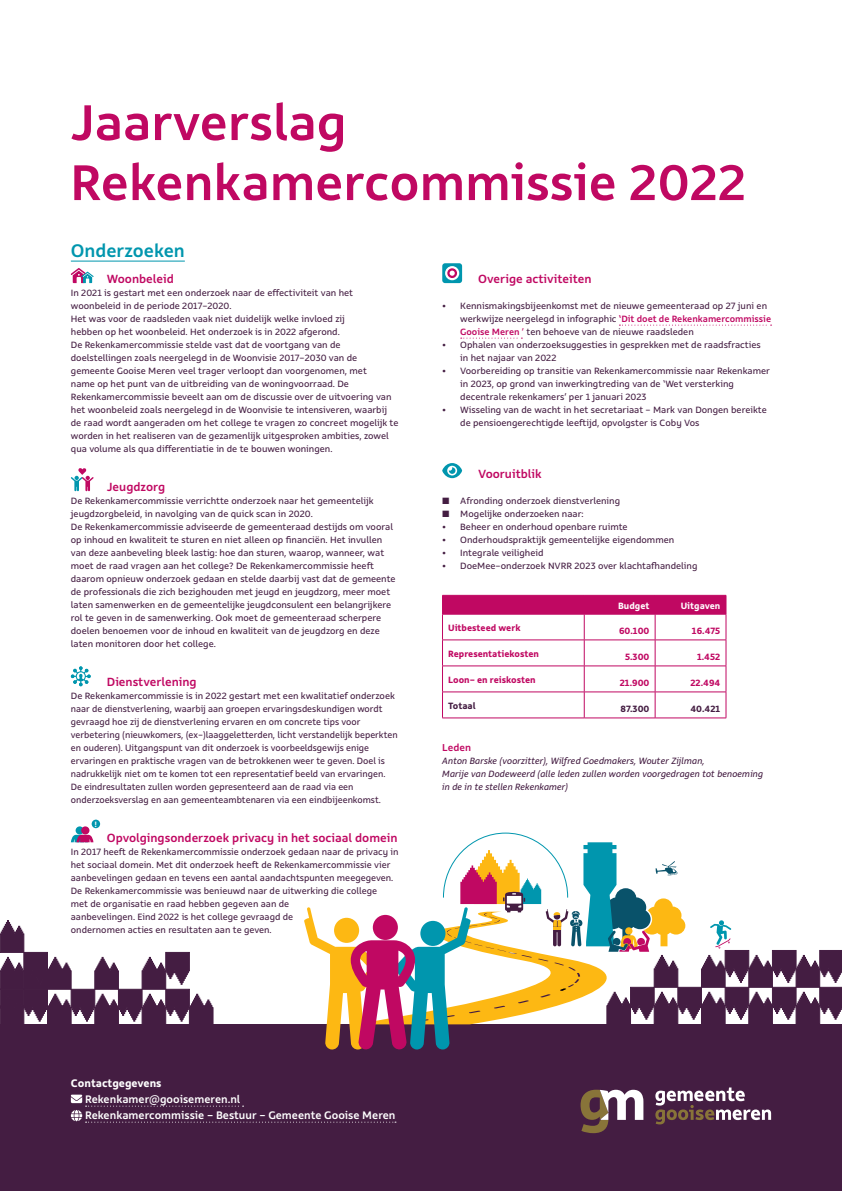
<style>
.page{position:relative;width:842px;height:1191px;background:#fff}
.page>*{position:absolute;margin:0;border:0;box-sizing:border-box;transform-origin:0 0}
.kop{font:500 55px/60px "Rehn";color:#c00862}
.Kop_H2{font:500 20px "Rehn";color:#0096ae}
.kop_h3{font:500 13px "Rehn";color:#c00862}
.broodtext{font:500 12px "Rehn";color:#fff}
.broodtext-2{font:700 12px "Rehn";color:#fff}
.kop_h3-2{font:500 11px "Rehn";color:#c00862}
.broodtext-3{font:10px/13px "Rehn";color:#441d42}
.broodtext-4{font:italic 10px/13px "Rehn";color:#441d42}
.Table{font:700 10px "Rehn";color:#c00862}
.Table-2{font:700 10px "Rehn";color:#441d42}
.Table_header{font:700 10px "Rehn";color:#fff}
.t1{font:700 8.5px "Rehn";color:#fff}
.s1{font-weight:500;color:#c00862}
.s2{color:#c00862}
.s3{font-weight:700}
</style>
<div class="page">
<hr style="left:71px;top:261px;width:114px;height:1px;background:#0096ae">
<svg style="left:71px;top:268px;width:23px;height:15px"></svg>
<svg style="left:71px;top:468px;width:23px;height:23px"></svg>
<svg style="left:71px;top:666px;width:20px;height:20px"></svg>
<div style="left:76px;top:826px;width:8px;height:8px;background:#0096ae;border-radius:50%"></div>
<svg style="left:71px;top:834px;width:22px;height:8px"></svg>
<div style="left:81px;top:826px;width:8px;height:8px;background:#c00862;border-radius:50%"></div>
<div style="left:92px;top:819px;width:8px;height:9px;background:#0096ae;border-radius:50%"></div>
<svg style="left:619px;top:324px;width:153px;height:1px"></svg>
<svg style="left:461px;top:337px;width:61px;height:1px"></svg>
<div style="left:442px;top:263px;width:20px;height:20px;background:#0096ae;border-radius:3px"></div>
<svg style="left:445px;top:266px;width:14px;height:14px"></svg>
<svg style="left:447px;top:268px;width:10px;height:10px"></svg>
<svg style="left:450px;top:270px;width:5px;height:6px"></svg>
<svg style="left:442px;top:463px;width:20px;height:15px"></svg>
<hr style="left:442px;top:717px;width:142px;height:1px;background:#c00862">
<hr style="left:584px;top:717px;width:71px;height:1px;background:#c00862">
<hr style="left:655px;top:717px;width:71px;height:1px;background:#c00862">
<svg style="left:442px;top:595px;width:285px;height:122px"></svg>
<hr style="left:442px;top:691px;width:142px;height:1px;background:#c00862">
<hr style="left:584px;top:691px;width:71px;height:1px;background:#c00862">
<hr style="left:655px;top:691px;width:71px;height:1px;background:#c00862">
<div style="left:0;top:1024px;width:842px;height:167px;background:#441d42"></div>
<svg style="left:71px;top:1094px;width:325px;height:28px"></svg>
<svg style="left:655px;top:1087px;width:116px;height:37px"></svg>
<svg style="left:580px;top:1089px;width:63px;height:44px"></svg>
<svg style="left:0;top:920px;width:213px;height:104px"></svg>
<svg style="left:304px;top:832px;width:538px;height:218px"></svg>
<h1 class="kop" style="left:70px;top:91px;width:678px">Jaarverslag<br>Rekenkamercommissie 2022</h1>
<h2 class="Kop_H2" style="left:71px;top:237px;width:115px">Onderzoeken</h2>
<h3 class="kop_h3" style="left:107px;top:270px;width:68px">Woonbeleid</h3>
<p class="broodtext-3" style="left:71px;top:286px;width:284px">In 2021 is gestart met een onderzoek naar de effectiviteit van het woonbeleid in de periode 2017-2020.</p>
<p class="broodtext-3" style="left:71px;top:312px;width:276px">Het was voor de raadsleden vaak niet duidelijk welke invloed zij</p>
<p class="broodtext-3" style="left:71px;top:325px;width:270px">hebben op het woonbeleid. Het onderzoek is in 2022 afgerond.</p>
<p class="broodtext-3" style="left:71px;top:338px;width:329px">De Rekenkamercommissie stelde vast dat de voortgang van de doelstellingen zoals neergelegd in de Woonvisie 2017-2030 van de gemeente Gooise Meren veel trager verloopt dan voorgenomen, met<br>name op het punt van de uitbreiding van de woningvoorraad. De Rekenkamercommissie beveelt aan om de discussie over de uitvoering van het woonbeleid zoals neergelegd in de Woonvisie te intensiveren, waarbij de raad wordt aangeraden om het college te vragen zo concreet mogelijk te worden in het realiseren van de gezamenlijk uitgesproken ambities, zowel qua volume als qua differentiatie in de te bouwen woningen.</p>
<h3 class="kop_h3" style="left:107px;top:478px;width:60px">Jeugdzorg</h3>
<p class="broodtext-3" style="left:71px;top:494px;width:304px">De Rekenkamercommissie verrichtte onderzoek naar het gemeentelijk jeugdzorgbeleid, in navolging van de quick scan in 2020.</p>
<p class="broodtext-3" style="left:71px;top:520px;width:326px">De Rekenkamercommissie adviseerde de gemeenteraad destijds om vooral op inhoud en kwaliteit te sturen en niet alleen op financiën. Het invullen van deze aanbeveling bleek lastig: hoe dan sturen, waarop, wanneer, wat moet de raad vragen aan het college? De Rekenkamercommissie heeft daarom opnieuw onderzoek gedaan en stelde daarbij vast dat de gemeente de professionals die zich bezighouden met jeugd en jeugdzorg, meer moet laten samenwerken en de gemeentelijke jeugdconsulent een belangrijkere rol te geven in de samenwerking. Ook moet de gemeenteraad scherpere doelen benoemen voor de inhoud en kwaliteit van de jeugdzorg en deze laten monitoren door het college.</p>
<h3 class="kop_h3" style="left:107px;top:673px;width:91px">Dienstverlening</h3>
<p class="broodtext-3" style="left:71px;top:689px;width:328px">De Rekenkamercommissie is in 2022 gestart met een kwalitatief onderzoek naar de dienstverlening, waarbij aan groepen ervaringsdeskundigen wordt gevraagd hoe zij de dienstverlening ervaren en om concrete tips voor verbetering (nieuwkomers, (ex-)laaggeletterden, licht verstandelijk beperkten en ouderen). Uitgangspunt van dit onderzoek is voorbeeldsgewijs enige ervaringen en praktische vragen van de betrokkenen weer te geven. Doel is nadrukkelijk niet om te komen tot een representatief beeld van ervaringen.<br>De eindresultaten zullen worden gepresenteerd aan de raad via een onderzoeksverslag en aan gemeenteambtenaren via een eindbijeenkomst.</p>
<p class="t1" style="left:94px;top:818px;width:4px">!</p>
<h3 class="kop_h3" style="left:107px;top:829px;width:292px">Opvolgingsonderzoek privacy in het sociaal domein</h3>
<p class="broodtext-3" style="left:71px;top:845px;width:329px">In 2017 heeft de Rekenkamercommissie onderzoek gedaan naar de privacy in het sociaal domein. Met dit onderzoek heeft de Rekenkamercommissie vier aanbevelingen gedaan en tevens een aantal aandachtspunten meegegeven.<br>De Rekenkamercommissie was benieuwd naar de uitwerking die college<br>met de organisatie en raad hebben gegeven aan de<br>aanbevelingen. Eind 2022 is het college gevraagd de<br>ondernomen acties en resultaten aan te geven.</p>
<h3 class="kop_h3" style="left:478px;top:270px;width:115px">Overige activiteiten</h3>
<p class="broodtext-3" style="left:460px;top:299px;width:312px;text-indent:-18px">• Kennismakingsbijeenkomst met de nieuwe gemeenteraad op 27 juni en werkwijze neergelegd in infographic <span class="s1">‘Dit doet de Rekenkamercommissie<br>Gooise Meren</span> <span class="s2">’</span> ten behoeve van de nieuwe raadsleden</p>
<p class="broodtext-3" style="left:460px;top:338px;width:302px;text-indent:-18px">• Ophalen van onderzoeksuggesties in gesprekken met de raadsfracties in het najaar van 2022</p>
<p class="broodtext-3" style="left:460px;top:364px;width:311px;text-indent:-18px">• Voorbereiding op transitie van Rekenkamercommissie naar Rekenkamer in 2023, op grond van inwerkingtreding van de ‘Wet versterking decentrale rekenkamers’ per 1 januari 2023</p>
<p class="broodtext-3" style="left:460px;top:403px;width:308px;text-indent:-18px">• Wisseling van de wacht in het secretariaat - Mark van Dongen bereikte de pensioengerechtigde leeftijd, opvolgster is Coby Vos</p>
<h3 class="kop_h3" style="left:478px;top:465px;width:65px">Vooruitblik</h3>
<p class="broodtext-3" style="left:442px;top:494px;width:179px"><span class="s3">■</span> Afronding onderzoek dienstverlening</p>
<p class="broodtext-3" style="left:442px;top:507px;width:143px"><span class="s3">■</span> Mogelijke onderzoeken naar:</p>
<p class="broodtext-3" style="left:442px;top:520px;width:187px">• Beheer en onderhoud openbare ruimte</p>
<p class="broodtext-3" style="left:442px;top:533px;width:234px">• Onderhoudspraktijk gemeentelijke eigendommen</p>
<p class="broodtext-3" style="left:442px;top:546px;width:103px">• Integrale veiligheid</p>
<p class="broodtext-3" style="left:442px;top:559px;width:257px">• DoeMee-onderzoek NVRR 2023 over klachtafhandeling</p>
<h2 class="Table_header" style="left:618px;top:598px;width:33px">Budget</h2>
<h2 class="Table_header" style="left:681px;top:598px;width:41px">Uitgaven</h2>
<p class="Table" style="left:448px;top:621px;width:74px">Uitbesteed werk</p>
<p class="Table" style="left:619px;top:624px;width:32px">60.100</p>
<p class="Table" style="left:692px;top:624px;width:30px">16.475</p>
<p class="Table" style="left:448px;top:647px;width:92px">Representatiekosten</p>
<p class="Table" style="left:625px;top:650px;width:26px">5.300</p>
<p class="Table" style="left:697px;top:650px;width:25px">1.452</p>
<p class="Table" style="left:448px;top:673px;width:89px">Loon- en reiskosten</p>
<p class="Table" style="left:620px;top:676px;width:31px">21.900</p>
<p class="Table" style="left:690px;top:676px;width:31px">22.494</p>
<p class="Table-2" style="left:448px;top:699px;width:29px">Totaal</p>
<p class="Table-2" style="left:620px;top:702px;width:31px">87.300</p>
<p class="Table-2" style="left:690px;top:702px;width:31px">40.421</p>
<h3 class="kop_h3-2" style="left:442px;top:740px;width:30px">Leden</h3>
<p class="broodtext-4" style="left:442px;top:754px;width:264px">Anton Barske (voorzitter), Wilfred Goedmakers, Wouter Zijlman,</p>
<p class="broodtext-4" style="left:442px;top:767px;width:322px">Marije van Dodeweerd (alle leden zullen worden voorgedragen tot benoeming in de in te stellen Rekenkamer)</p>
<p class="broodtext-2" style="left:71px;top:1075px;width:92px">Contactgegevens</p>
<p class="broodtext" style="left:85px;top:1091px;width:157px">Rekenkamer@gooisemeren.nl</p>
<p class="broodtext" style="left:85px;top:1107px;width:312px">Rekenkamercommissie - Bestuur - Gemeente Gooise Meren</p>
</div>
